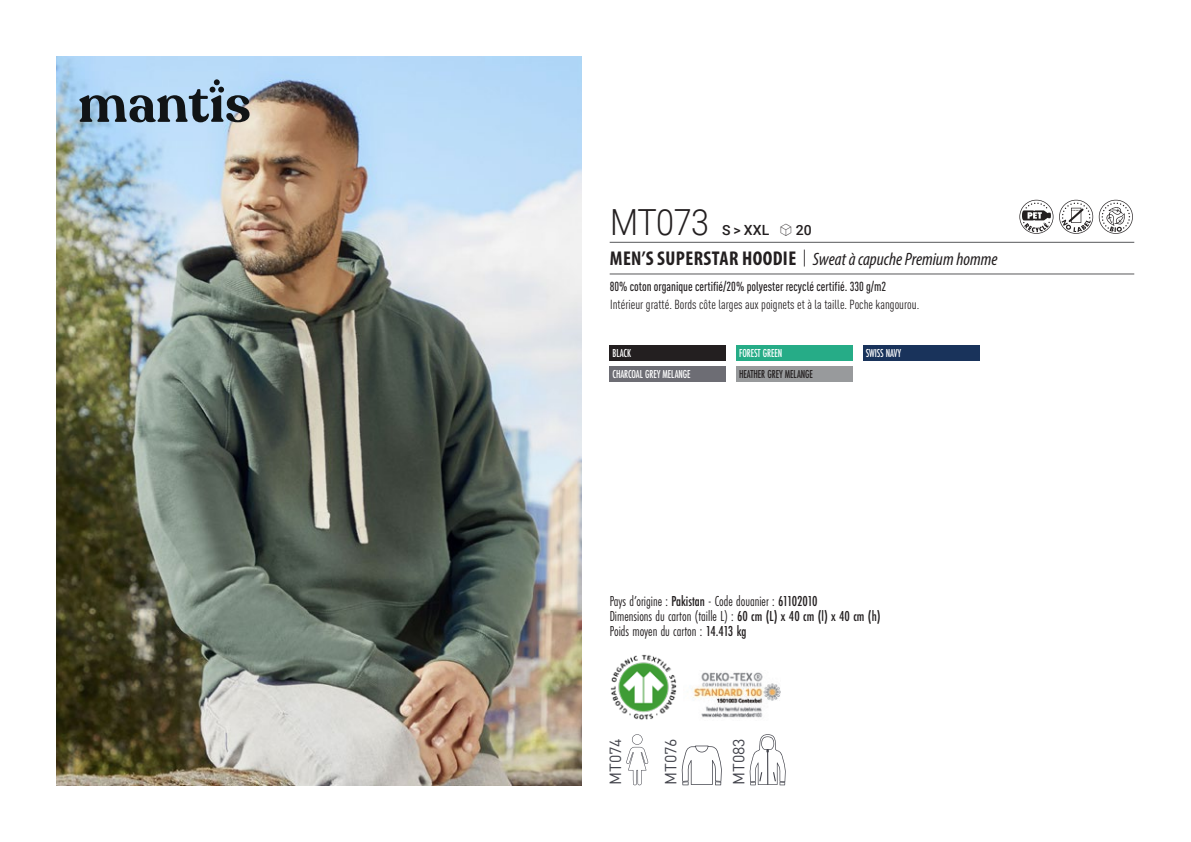
<style>
.page{position:relative;width:1191px;height:842px;background:#fff}
.page>*{position:absolute;margin:0;border:0;box-sizing:border-box;transform-origin:0 0}
.t1{font:300 36px "Roboto";letter-spacing:-.015em;color:#231f20;scale:.9 1}
.t2{font:italic 18px "Myriad Variable Concept";color:#231f20}
.t3{font:16px "DIN Pro";color:#43444c}
.t4{font:15px "Futura PT Cond";color:#231f20;scale:.95 1}
.t5{font:500 14px "Roboto";color:#231f20}
.t6{font:condensed 13px "DIN Pro";color:#231f20}
.grammage_2020{font:500 condensed 13px "DIN Pro";color:#231f20;scale:.95 1}
.Coloris_nuancier_bla{font:500 12px "Futura PT Cond";letter-spacing:-.01em;color:#fff;scale:.9 1}
.Coloris_nuancier{font:500 12px "Futura PT Cond";letter-spacing:-.01em;color:#231f20;scale:.9 1}
.s1{font-family:"Linotype Shapeshifter";font-weight:400;font-size:16px}
.s2{font-family:"Myriad Pro";font-weight:700;font-style:normal;font-stretch:condensed;font-size:20px}
.s3{font-family:"Roboto Condensed";font-weight:300;font-style:normal;font-size:20px}
.s4{font-weight:500}
</style>
<div class="page">
<img style="left:57px;top:57px;width:524px;height:728px">
<svg style="left:79px;top:79px;width:170px;height:43px;background:#7d94a8"></svg>
<div style="left:609px;top:345px;width:117px;height:16px;background:#231f20"></div>
<div style="left:609px;top:367px;width:117px;height:15px;background:#6d6d74"></div>
<div style="left:736px;top:345px;width:116px;height:16px;background:#26ac87"></div>
<div style="left:736px;top:367px;width:116px;height:15px;background:#989a9c"></div>
<div style="left:863px;top:345px;width:116px;height:16px;background:#19335b"></div>
<svg style="left:626px;top:734px;width:22px;height:51px"></svg>
<svg style="left:682px;top:746px;width:40px;height:39px"></svg>
<svg style="left:749px;top:734px;width:36px;height:51px"></svg>
<svg style="left:1019px;top:200px;width:34px;height:34px"></svg>
<svg style="left:1059px;top:200px;width:73px;height:34px"></svg>
<img style="left:610px;top:654px;width:67px;height:66px">
<img style="left:693px;top:672px;width:87px;height:46px">
<hr style="left:609px;top:242px;width:525px;height:1px;background:#57585a">
<hr style="left:609px;top:274px;width:525px;height:1px;background:#57585a">
<p class="t1" style="left:610px;top:197px;width:111px">MT073</p>
<p class="t5" style="left:722px;top:220px;width:91px">S &gt; XXL <span class="s1">S</span> 20</p>
<p class="t2" style="left:610px;top:249px;width:389px"><span class="s2">MEN’S SUPERSTAR HOODIE</span> <span class="s3">|</span> Sweat à capuche Premium homme</p>
<p class="grammage_2020" style="left:609px;top:277px;width:293px">80% coton organique certifié/20% polyester recyclé certifié. 330 g/m2</p>
<p class="t6" style="left:610px;top:295px;width:310px">Intérieur gratté. Bords côte larges aux poignets et à la taille. Poche kangourou.</p>
<p class="Coloris_nuancier_bla" style="left:612px;top:346px;width:22px">BLACK</p>
<p class="Coloris_nuancier_bla" style="left:612px;top:367px;width:88px">CHARCOAL GREY MELANGE</p>
<p class="Coloris_nuancier_bla" style="left:739px;top:346px;width:49px">FOREST GREEN</p>
<p class="Coloris_nuancier" style="left:739px;top:367px;width:83px">HEATHER GREY MELANGE</p>
<p class="Coloris_nuancier_bla" style="left:866px;top:346px;width:41px">SWISS NAVY</p>
<p class="t4" style="left:609px;top:592px;width:220px">Pays d’origine : <span class="s4">Pakistan</span> - Code douanier : <span class="s4">61102010</span></p>
<p class="t4" style="left:609px;top:607px;width:287px">Dimensions du carton (taille L) : <span class="s4">60 cm (L) x 40 cm (l) x 40 cm (h)</span></p>
<p class="t4" style="left:609px;top:622px;width:145px">Poids moyen du carton : <span class="s4">14.413 kg</span></p>
<p class="t3" style="left:602px;top:785px;width:48px;rotate:-90deg">MT074</p>
<p class="t3" style="left:658px;top:785px;width:48px;rotate:-90deg">MT076</p>
<p class="t3" style="left:726px;top:785px;width:48px;rotate:-90deg">MT083</p>
</div>
